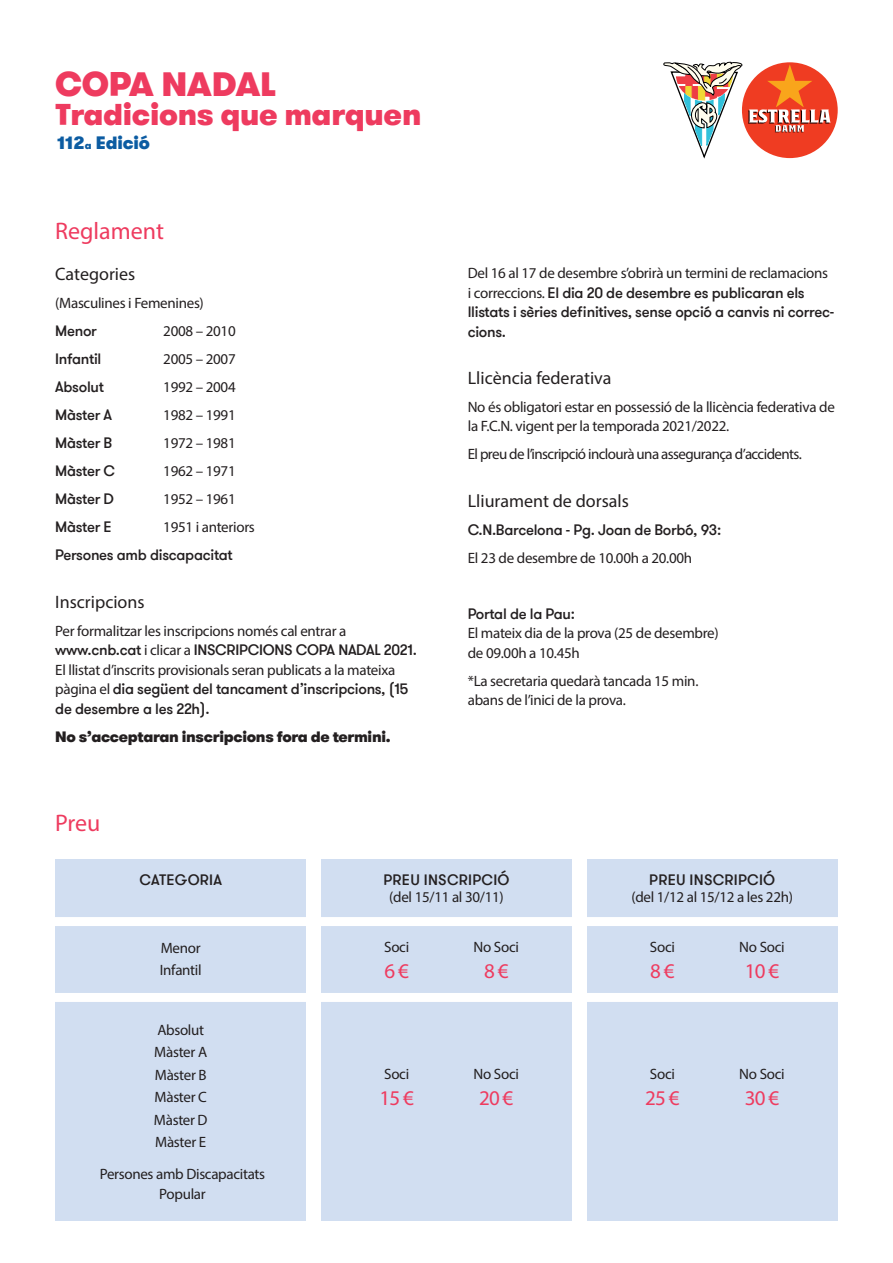
<style>
.page{position:relative;width:893px;height:1263px;background:#fff}
.page>*{position:absolute;margin:0;border:0;box-sizing:border-box;transform-origin:0 0}
.t1{font:900 33.75px "GT Walsheim Pro";letter-spacing:-.01em;color:#ee3b5f}
.t2{font:900 30px "GT Walsheim Pro";letter-spacing:-.01em;color:#ee3b5f}
.titols_OK{font:24px "Myriad Pro";color:#ee3b5f}
.taula{font:21px "Myriad Pro";letter-spacing:-.04em;color:#ee3b5f}
.subtitols{font:18px "Myriad Pro";color:#231f20}
.t3{font:900 17.7px "GT Walsheim Pro";letter-spacing:-.01em;color:#0c5ca2}
.text_base{font:15px/19.5px "Myriad Pro";letter-spacing:-.02em;color:#231f20}
.text_base-2{font:500 15px/19.5px "GT Walsheim Pro";letter-spacing:-.02em;color:#231f20}
.text_base-3{font:15px "Myriad Pro";letter-spacing:-.04em;color:#231f20}
.text_base-4{font:900 15px "GT Walsheim Pro";letter-spacing:-.02em;color:#231f20}
.taula-2{font:500 15px "GT Walsheim Pro";letter-spacing:.015em;color:#231f20}
.s1{font-size:10.2px}
.s2{font-family:"GT Walsheim Pro";font-weight:500}
.s3{font-family:"Myriad Pro";font-weight:400}
</style>
<div class="page">
<div style="left:587px;top:859px;width:251px;height:362px;background:#d1def1"></div>
<div style="left:321px;top:859px;width:251px;height:362px;background:#d1def1"></div>
<div style="left:55px;top:859px;width:251px;height:362px;background:#d1def1"></div>
<div style="left:42px;top:993px;width:851px;height:9px;background:#fff"></div>
<div style="left:42px;top:917px;width:851px;height:9px;background:#fff"></div>
<div style="left:742px;top:62px;width:96px;height:96px;background:#ef3c22;border-radius:50%"></div>
<svg style="left:663px;top:61px;width:168px;height:98px"></svg>
<h1 class="t1" style="left:55px;top:62px;width:222px">COPA NADAL</h1>
<h2 class="t2" style="left:55px;top:95px;width:368px">Tradicions que marquen</h2>
<p class="t3" style="left:57px;top:131px;width:94px">112<span class="s1">ª</span> Edició</p>
<p class="titols_OK" style="left:55px;top:216px;width:110px">Reglament</p>
<p class="subtitols" style="left:55px;top:263px;width:82px">Categories</p>
<p class="text_base" style="left:55px;top:293px;width:150px">(Masculines i Femenines)</p>
<p class="text_base-2" style="left:55px;top:322px;width:43px">Menor</p>
<p class="text_base" style="left:163px;top:321px;width:74px">2008 – 2010</p>
<p class="text_base-2" style="left:55px;top:350px;width:48px">Infantil</p>
<p class="text_base" style="left:163px;top:349px;width:74px">2005 – 2007</p>
<p class="text_base-2" style="left:55px;top:378px;width:50px">Absolut</p>
<p class="text_base" style="left:163px;top:377px;width:74px">1992 – 2004</p>
<p class="text_base-2" style="left:55px;top:406px;width:58px">Màster A</p>
<p class="text_base" style="left:163px;top:405px;width:74px">1982 – 1991</p>
<p class="text_base-2" style="left:55px;top:434px;width:59px">Màster B</p>
<p class="text_base" style="left:163px;top:433px;width:74px">1972 – 1981</p>
<p class="text_base-2" style="left:55px;top:462px;width:61px">Màster C</p>
<p class="text_base" style="left:163px;top:461px;width:74px">1962 – 1971</p>
<p class="text_base-2" style="left:55px;top:490px;width:60px">Màster D</p>
<p class="text_base" style="left:163px;top:489px;width:74px">1952 – 1961</p>
<p class="text_base-2" style="left:55px;top:518px;width:58px">Màster E</p>
<p class="text_base" style="left:163px;top:517px;width:93px">1951 i anteriors</p>
<p class="text_base-2" style="left:55px;top:546px;width:179px">Persones amb discapacitat</p>
<p class="subtitols" style="left:55px;top:591px;width:91px">Inscripcions</p>
<p class="text_base" style="left:55px;top:621px;width:363px">Per formalitzar les inscripcions només cal entrar a <span class="s2">www.cnb.cat</span> i clicar a <span class="s2">INSCRIPCIONS COPA NADAL 2021.<br></span>El llistat d’inscrits provisionals seran publicats a la mateixa pàgina el <span class="s2">dia següent del tancament d’inscripcions, (15 de desembre a les 22h).</span></p>
<p class="text_base-4" style="left:55px;top:726px;width:337px">No s’acceptaran inscripcions fora de termini.</p>
<p class="titols_OK" style="left:55px;top:808px;width:47px">Preu</p>
<p class="text_base-2" style="left:468px;top:263px;width:368px"><span class="s3">Del 16 al 17 de desembre s’obrirà un termini de reclamacions i correccions.</span> El dia 20 de desembre es publicaran els llistats i sèries definitives, sense opció a canvis ni correc&shy;cions.</p>
<p class="subtitols" style="left:468px;top:367px;width:145px">Llicència federativa</p>
<p class="text_base" style="left:468px;top:397px;width:369px">No és obligatori estar en possessió de la llicència federativa de la F.C.N. vigent per la temporada 2021/2022.</p>
<p class="text_base-3" style="left:468px;top:445px;width:335px">El preu de l’inscripció inclourà una assegurança d’accidents.</p>
<p class="subtitols" style="left:468px;top:490px;width:163px">Lliurament de dorsals</p>
<p class="text_base-2" style="left:468px;top:520px;width:255px">C.N.Barcelona - Pg. Joan de Borbó, 93:</p>
<p class="text_base" style="left:468px;top:548px;width:226px">El 23 de desembre de 10.00h a 20.00h</p>
<p class="text_base" style="left:468px;top:604px;width:252px"><span class="s2">Portal de la Pau:<br></span>El mateix dia de la prova (25 de desembre) de 09.00h a 10.45h</p>
<p class="text_base" style="left:468px;top:671px;width:232px">*La secretaria quedarà tancada 15 min. abans de l’inici de la prova.</p>
<p class="taula-2" style="left:140px;top:871px;width:84px">CATEGORIA</p>
<p class="taula-2" style="left:383px;top:871px;width:128px">PREU INSCRIPCIÓ</p>
<p class="text_base" style="left:389px;top:887px;width:116px">(del 15/11 al 30/11)</p>
<p class="taula-2" style="left:649px;top:871px;width:128px">PREU INSCRIPCIÓ</p>
<p class="text_base" style="left:631px;top:887px;width:163px">(del 1/12 al 15/12 a les 22h)</p>
<p class="text_base" style="left:161px;top:938px;width:41px">Menor</p>
<p class="text_base" style="left:160px;top:960px;width:43px">Infantil</p>
<p class="text_base" style="left:384px;top:937px;width:27px">Soci</p>
<p class="taula" style="left:385px;top:958px;width:26px">6 €</p>
<p class="text_base" style="left:474px;top:937px;width:47px">No Soci</p>
<p class="taula" style="left:484px;top:958px;width:26px">8 €</p>
<p class="text_base" style="left:650px;top:937px;width:27px">Soci</p>
<p class="taula" style="left:650px;top:958px;width:26px">8 €</p>
<p class="text_base" style="left:739px;top:937px;width:47px">No Soci</p>
<p class="taula" style="left:745px;top:958px;width:36px">10 €</p>
<p class="text_base" style="left:157px;top:1019px;width:48px">Absolut</p>
<p class="text_base" style="left:154px;top:1042px;width:54px">Màster A</p>
<p class="text_base" style="left:155px;top:1064px;width:53px">Màster B</p>
<p class="text_base" style="left:155px;top:1087px;width:54px">Màster C</p>
<p class="text_base" style="left:154px;top:1109px;width:55px">Màster D</p>
<p class="text_base" style="left:155px;top:1132px;width:53px">Màster E</p>
<p class="text_base" style="left:100px;top:1164px;width:167px">Persones amb Discapacitats</p>
<p class="text_base" style="left:159px;top:1184px;width:48px">Popular</p>
<p class="text_base" style="left:384px;top:1064px;width:27px">Soci</p>
<p class="taula" style="left:380px;top:1084px;width:36px">15 €</p>
<p class="text_base" style="left:474px;top:1064px;width:47px">No Soci</p>
<p class="taula" style="left:479px;top:1084px;width:36px">20 €</p>
<p class="text_base" style="left:650px;top:1064px;width:27px">Soci</p>
<p class="taula" style="left:645px;top:1084px;width:36px">25 €</p>
<p class="text_base" style="left:739px;top:1064px;width:47px">No Soci</p>
<p class="taula" style="left:745px;top:1084px;width:36px">30 €</p>
</div>
